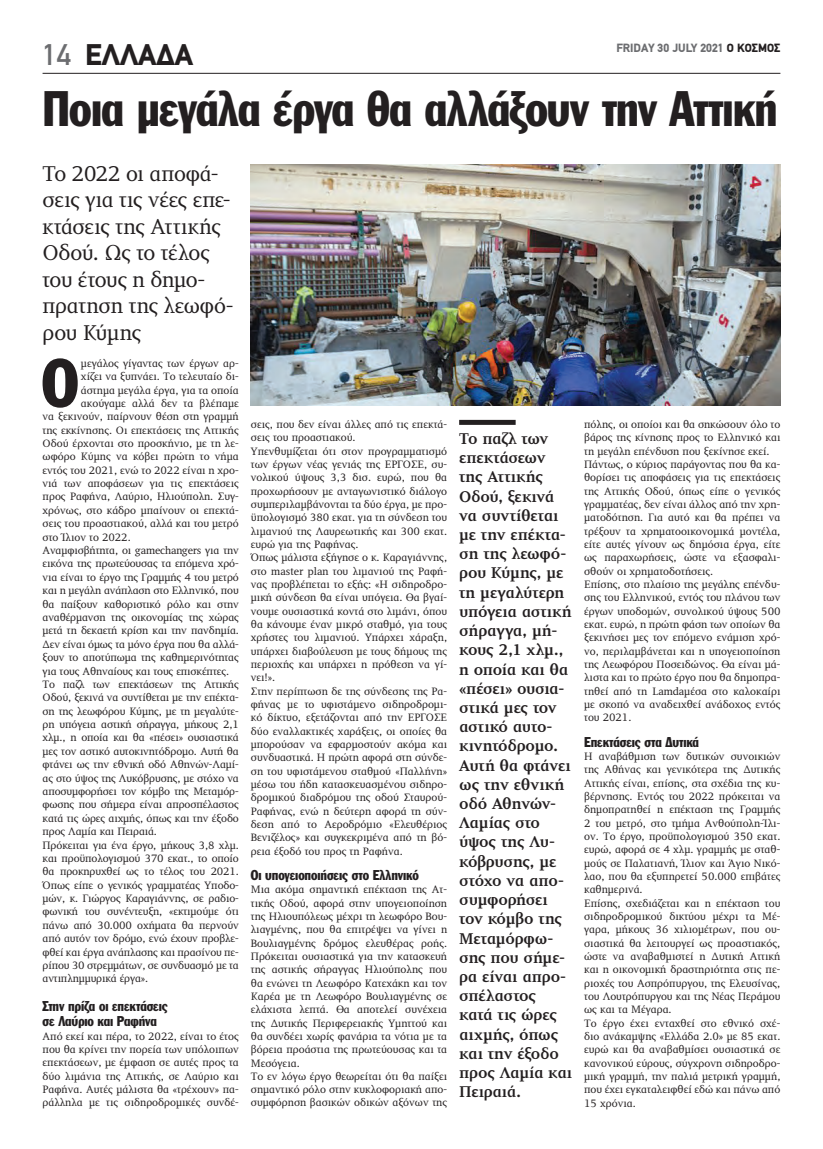
<style>
.page{position:relative;width:823px;height:1149px;background:#fff}
.page>*{position:absolute;margin:0;border:0;box-sizing:border-box;transform-origin:0 0}
.t1{font:66.6px "Franklin Gothic Greek Cond";color:#231f20}
.t2{font:49px "Franklin Gothic Greek Cond";letter-spacing:-.02em;color:#231f20}
.t3{font:900 30px "PF Din Text";color:#231f20}
.t4{font:22px/26.4px "PF Diplomat";letter-spacing:-.015em;color:#231f20}
.t5{font:700 16px/19.2px "PF Diplomat";letter-spacing:-.015em;color:#231f20}
.t6{font:14px/15.2px "Franklin Gothic Greek Cond";letter-spacing:-.01em;color:#231f20}
.t7{font:900 12px "PF Din Text";color:#6c6d70}
.t8{font:11px/13.3px "PF Diplomat";color:#231f20}
.s1{font-weight:500;color:#6c6d70}
.s2{color:#231f20}
</style>
<div class="page">
<hr style="left:43px;top:73px;width:737px;height:1px;background:#231f20">
<div style="left:459px;top:420px;width:56px;height:5px;background:#231f20"></div>
<img style="left:251px;top:164px;width:528px;height:241px">
<h3 class="t3" style="left:43px;top:37px;width:152px"><span class="s1">14</span> ΕΛΛΑΔΑ</h3>
<p class="t7" style="left:616px;top:40px;width:165px">FRIDAY 30 JULY 2021 <span class="s2">Ο ΚΟΣΜΟΣ</span></p>
<h2 class="t2" style="left:43px;top:81px;width:736px">Ποια μεγάλα έργα θα αλλάξουν την Αττική</h2>
<h3 class="t4" style="left:43px;top:161px;width:192px">Το 2022 οι αποφά&shy;σεις για τις νέες επε&shy;κτάσεις της Αττικής<br>Οδού. Ως το τέλος του έτους η δημο&shy;πρατηση της λεωφό&shy;ρου Κύμης</h3>
<h1 class="t1" style="left:42px;top:345px;width:38px">Ο</h1>
<p class="t8" style="left:81px;top:357px;width:159px">μεγάλος γίγαντας των έργων αρ-</p>
<p class="t8" style="left:81px;top:370px;width:159px">χίζει να ξυπνάει. Το τελευταίο δι-</p>
<p class="t8" style="left:81px;top:383px;width:159px">άστημα μεγάλα έργα, για τα οποία</p>
<p class="t8" style="left:81px;top:396px;width:159px">ακούγαμε αλλά δεν τα βλέπαμε</p>
<p class="t8" style="left:43px;top:410px;width:198px">να ξεκινούν, παίρνουν θέση στη γραμμή</p>
<p class="t8" style="left:43px;top:423px;width:198px">της εκκίνησης. Οι επεκτάσεις της Αττικής</p>
<p class="t8" style="left:43px;top:437px;width:198px">Οδού έρχονται στο προσκήνιο, με τη λε-</p>
<p class="t8" style="left:43px;top:450px;width:198px">ωφόρο Κύμης να κόβει πρώτη το νήμα</p>
<p class="t8" style="left:43px;top:463px;width:198px">εντός του 2021, ενώ το 2022 είναι η χρο-</p>
<p class="t8" style="left:43px;top:477px;width:198px">νιά των αποφάσεων για τις επεκτάσεις</p>
<p class="t8" style="left:43px;top:490px;width:198px">προς Ραφήνα, Λαύριο, Ηλιούπολη. Συγ-</p>
<p class="t8" style="left:43px;top:503px;width:198px">χρόνως, στο κάδρο μπαίνουν οι επεκτά-</p>
<p class="t8" style="left:43px;top:517px;width:198px">σεις του προαστιακού, αλλά και του μετρό</p>
<p class="t8" style="left:43px;top:530px;width:90px">στο Ίλιον το 2022.</p>
<p class="t8" style="left:43px;top:544px;width:198px">Αναμφισβήτητα, οι gamechangers για την</p>
<p class="t8" style="left:43px;top:557px;width:198px">εικόνα της πρωτεύουσας τα επόμενα χρό-</p>
<p class="t8" style="left:43px;top:570px;width:198px">νια είναι το έργο της Γραμμής 4 του μετρό</p>
<p class="t8" style="left:43px;top:584px;width:198px">και η μεγάλη ανάπλαση στο Ελληνικό, που</p>
<p class="t8" style="left:43px;top:597px;width:198px">θα παίξουν καθοριστικό ρόλο και στην</p>
<p class="t8" style="left:43px;top:610px;width:198px">αναθέρμανση της οικονομίας της χώρας</p>
<p class="t8" style="left:43px;top:624px;width:198px">μετά τη δεκαετή κρίση και την πανδημία.</p>
<p class="t8" style="left:43px;top:637px;width:198px">Δεν είναι όμως τα μόνο έργα που θα αλλά-</p>
<p class="t8" style="left:43px;top:651px;width:198px">ξουν το αποτύπωμα της καθημερινότητας</p>
<p class="t8" style="left:43px;top:664px;width:188px">για τους Αθηναίους και τους επισκέπτες.</p>
<p class="t8" style="left:43px;top:677px;width:198px">Το παζλ των επεκτάσεων της Αττικής</p>
<p class="t8" style="left:43px;top:691px;width:198px">Οδού, ξεκινά να συντίθεται με την επέκτα-</p>
<p class="t8" style="left:43px;top:704px;width:198px">ση της λεωφόρου Κύμης, με τη μεγαλύτε-</p>
<p class="t8" style="left:43px;top:717px;width:198px">ρη υπόγεια αστική σήραγγα, μήκους 2,1</p>
<p class="t8" style="left:43px;top:731px;width:198px">χλμ., η οποία και θα «πέσει» ουσιαστικά</p>
<p class="t8" style="left:43px;top:744px;width:198px">μες τον αστικό αυτοκινητόδρομο. Αυτή θα</p>
<p class="t8" style="left:43px;top:758px;width:198px">φτάνει ως την εθνική οδό Αθηνών-Λαμί-</p>
<p class="t8" style="left:43px;top:771px;width:198px">ας στο ύψος της Λυκόβρυσης, με στόχο να</p>
<p class="t8" style="left:43px;top:784px;width:198px">αποσυμφορήσει τον κόμβο της Μεταμόρ-</p>
<p class="t8" style="left:43px;top:798px;width:198px">φωσης που σήμερα είναι απροσπέλαστος</p>
<p class="t8" style="left:43px;top:811px;width:198px">κατά τις ώρες αιχμής, όπως και την έξοδο</p>
<p class="t8" style="left:43px;top:824px;width:116px">προς Λαμία και Πειραιά.</p>
<p class="t8" style="left:43px;top:838px;width:198px">Πρόκειται για ένα έργο, μήκους 3,8 χλμ.</p>
<p class="t8" style="left:43px;top:851px;width:198px">και προϋπολογισμού 370 εκατ., το οποίο</p>
<p class="t8" style="left:43px;top:865px;width:198px">θα προκηρυχθεί ως το τέλος του 2021.</p>
<p class="t8" style="left:43px;top:878px;width:198px">Όπως είπε ο γενικός γραμματέας Υποδο-</p>
<p class="t8" style="left:43px;top:891px;width:198px">μών, κ. Γιώργος Καραγιάννης, σε ραδιο-</p>
<p class="t8" style="left:43px;top:905px;width:198px">φωνική του συνέντευξη, «εκτιμούμε ότι</p>
<p class="t8" style="left:43px;top:918px;width:198px">πάνω από 30.000 οχήματα θα περνούν</p>
<p class="t8" style="left:43px;top:931px;width:198px">από αυτόν τον δρόμο, ενώ έχουν προβλε-</p>
<p class="t8" style="left:43px;top:945px;width:198px">φθεί και έργα ανάπλασης και πρασίνου πε-</p>
<p class="t8" style="left:43px;top:958px;width:198px">ρίπου 30 στρεμμάτων, σε συνδυασμό με τα</p>
<p class="t8" style="left:43px;top:972px;width:107px">αντιπλημμυρικά έργα».</p>
<p class="t6" style="left:43px;top:998px;width:127px">Στην πρίζα οι επεκτάσεις σε Λαύριο και Ραφήνα</p>
<p class="t8" style="left:43px;top:1029px;width:198px;text-align:justify">Από εκεί και πέρα, το 2022, είναι το έτος που θα κρίνει την πορεία των υπόλοιπων επεκτάσεων, με έμφαση σε αυτές προς τα δύο λιμάνια της Αττικής, σε Λαύριο και Ραφήνα. Αυτές μάλιστα θα «τρέχουν» πα&shy;ράλληλα με τις σιδηροδρομικές συνδέ-</p>
<p class="t8" style="left:251px;top:418px;width:198px">σεις, που δεν είναι άλλες από τις επεκτά&shy;σεις του προαστιακού.<br>Υπενθυμίζεται ότι στον προγραμματισμό των έργων νέας γενιάς της ΕΡΓΟΣΕ, συ&shy;νολικού ύψους 3,3 δισ. ευρώ, που θα προχωρήσουν με ανταγωνιστικό διάλογο συμπεριλαμβάνονται τα δύο έργα, με προ&shy;ϋπολογισμό 380 εκατ. για τη σύνδεση του λιμανιού της Λαυρεωτικής και 300 εκατ. ευρώ για της Ραφήνας.<br>Όπως μάλιστα εξήγησε ο κ. Καραγιάννης, στο master plan του λιμανιού της Ραφή&shy;νας προβλέπεται το εξής: «Η σιδηροδρο&shy;μική σύνδεση θα είναι υπόγεια. Θα βγαί&shy;νουμε ουσιαστικά κοντά στο λιμάνι, όπου θα κάνουμε έναν μικρό σταθμό, για τους χρήστες του λιμανιού. Υπάρχει χάραξη, υπάρχει διαβούλευση με τους δήμους της περιοχής και υπάρχει η πρόθεση να γί&shy;νει!».<br>Στην περίπτωση δε της σύνδεσης της Ρα&shy;φήνας με το υφιστάμενο σιδηροδρομι&shy;κό δίκτυο, εξετάζονται από την ΕΡΓΟΣΕ δύο εναλλακτικές χαράξεις, οι οποίες θα μπορούσαν να εφαρμοστούν ακόμα και συνδυαστικά. Η πρώτη αφορά στη σύνδε&shy;ση του υφιστάμενου σταθμού «Παλλήνη» μέσω του ήδη κατασκευασμένου σιδηρο&shy;δρομικού διαδρόμου της οδού Σταυρού-Ραφήνας, ενώ η δεύτερη αφορά τη σύν&shy;δεση από το Αεροδρόμιο «Ελευθέριος Βενιζέλος» και συγκεκριμένα από τη βό&shy;ρεια έξοδό του προς τη Ραφήνα.</p>
<p class="t6" style="left:251px;top:867px;width:169px">Οι υπογειοποιήσεις στο Ελληνικό</p>
<p class="t8" style="left:251px;top:882px;width:198px">Μια ακόμα σημαντική επέκταση της Ατ&shy;τικής Οδού, αφορά στην υπογειοποίηση της Ηλιουπόλεως μέχρι τη λεωφόρο Βου&shy;λιαγμένης, που θα επιτρέψει να γίνει η Βουλιαγμένης δρόμος ελευθέρας ροής.<br>Πρόκειται ουσιαστικά για την κατασκευή της αστικής σήραγγας Ηλιούπολης που θα ενώνει τη Λεωφόρο Κατεχάκη και τον Καρέα με τη Λεωφόρο Βουλιαγμένης σε ελάχιστα λεπτά. Θα αποτελεί συνέχεια της Δυτικής Περιφερειακής Υμηττού και θα συνδέει χωρίς φανάρια τα νότια με τα βόρεια προάστια της πρωτεύουσας και τα Μεσόγεια.<br>Το εν λόγω έργο θεωρείται ότι θα παίξει σημαντικό ρόλο στην κυκλοφοριακή απο&shy;συμφόρηση βασικών οδικών αξόνων της</p>
<p class="t5" style="left:459px;top:429px;width:114px">Το παζλ των επεκτάσεων της Αττικής<br>Οδού, ξεκινά να συντίθεται με την επέκτα&shy;ση της λεωφό&shy;ρου Κύμης, με τη μεγαλύτερη υπόγεια αστική σήραγγα, μή&shy;κους 2,1 χλμ., η οποία και θα «πέσει» ουσια&shy;στικά μες τον αστικό αυτο&shy;κινητόδρομο.<br>Αυτή θα φτάνει ως την εθνική οδό Αθηνών-<br>Λαμίας στο ύψος της Λυ&shy;κόβρυσης, με στόχο να απο&shy;συμφορήσει τον κόμβο της<br>Μεταμόρφω&shy;σης που σήμε&shy;ρα είναι απρο&shy;σπέλαστος κατά τις ώρες αιχμής, όπως και την έξοδο προς Λαμία και<br>Πειραιά.</p>
<p class="t8" style="left:583px;top:418px;width:198px">πόλης, οι οποίοι και θα σηκώσουν όλο το βάρος της κίνησης προς το Ελληνικό και τη μεγάλη επένδυση που ξεκίνησε εκεί.<br>Πάντως, ο κύριος παράγοντας που θα κα&shy;θορίσει τις αποφάσεις για τις επεκτάσεις της Αττικής Οδού, όπως είπε ο γενικός γραμματέας, δεν είναι άλλος από την χρη&shy;ματοδότηση. Για αυτό και θα πρέπει να τρέξουν τα χρηματοοικονομικά μοντέλα, είτε αυτές γίνουν ως δημόσια έργα, είτε ως παραχωρήσεις, ώστε να εξασφαλι&shy;σθούν οι χρηματοδοτήσεις.<br>Επίσης, στο πλαίσιο της μεγάλης επένδυ&shy;σης του Ελληνικού, εντός του πλάνου των έργων υποδομών, συνολικού ύψους 500 εκατ. ευρώ, η πρώτη φάση των οποίων θα ξεκινήσει μες τον επόμενο ενάμιση χρό&shy;νο, περιλαμβάνεται και η υπογειοποίηση της Λεωφόρου Ποσειδώνος. Θα είναι μά&shy;λιστα και το πρώτο έργο που θα δημοπρα&shy;τηθεί από τη Lamdaμέσα στο καλοκαίρι με σκοπό να αναδειχθεί ανάδοχος εντός του 2021.</p>
<p class="t6" style="left:583px;top:733px;width:116px">Επεκτάσεις στα Δυτικά</p>
<p class="t8" style="left:583px;top:749px;width:198px">Η αναβάθμιση των δυτικών συνοικιών της Αθήνας και γενικότερα της Δυτικής Αττικής είναι, επίσης, στα σχέδια της κυ&shy;βέρνησης. Εντός του 2022 πρόκειται να δημοπρατηθεί η επέκταση της Γραμμής 2 του μετρό, στο τμήμα Ανθούπολη-Ίλι&shy;ον. Το έργο, προϋπολογισμού 350 εκατ. ευρώ, αφορά σε 4 χλμ. γραμμής με σταθ&shy;μούς σε Παλατιανή, Ίλιον και Άγιο Νικό&shy;λαο, που θα εξυπηρετεί 50.000 επιβάτες καθημερινά.<br>Επίσης, σχεδιάζεται και η επέκταση του σιδηροδρομικού δικτύου μέχρι τα Μέ&shy;γαρα, μήκους 36 χιλιομέτρων, που ου&shy;σιαστικά θα λειτουργεί ως προαστιακός, ώστε να αναβαθμιστεί η Δυτική Αττική και η οικονομική δραστηριότητα στις πε&shy;ριοχές του Ασπρόπυργου, της Ελευσίνας, του Λουτρόπυργου και της Νέας Περάμου ως και τα Μέγαρα.<br>Το έργο έχει ενταχθεί στο εθνικό σχέ&shy;διο ανάκαμψης «Ελλάδα 2.0» με 85 εκατ. ευρώ και θα αναβαθμίσει ουσιαστικά σε κανονικού εύρους, σύγχρονη σιδηροδρο&shy;μική γραμμή, την παλιά μετρική γραμμή, που έχει εγκαταλειφθεί εδώ και πάνω από 15 χρόνια.</p>
</div>
